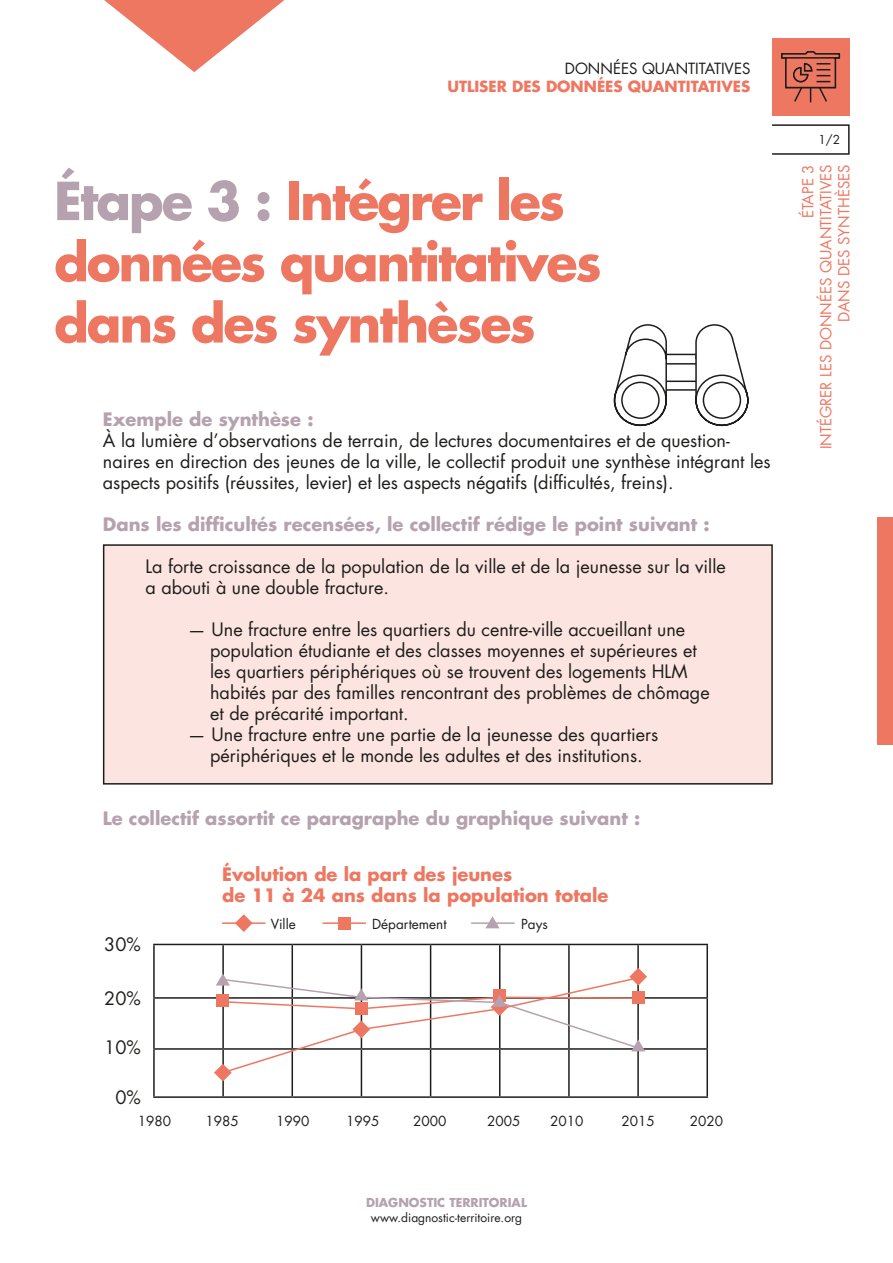
<style>
.page{position:relative;width:893px;height:1263px;background:#fff}
.page>*{position:absolute;margin:0;border:0;box-sizing:border-box;transform-origin:0 0}
.t1{font:700 51px/61.2px "Futura LT";letter-spacing:-.04em;color:#ee7762}
.t2{font:18px/21px "Futura LT";color:#1d1d1b}
.t3{font:700 18px "Futura LT";color:#b6a2ae}
.t4{font:700 18px/21px "Futura LT";color:#ee7762}
.t5{font:15px/18px "Futura LT";color:#ee7762;text-align:right}
.t6{font:700 15px "Futura LT";color:#ee7762}
.t7{font:15px "Futura LT";color:#1d1d1b}
.t8{font:13.5px "Futura LT";color:#1d1d1b}
.t9{font:12px "Futura LT";color:#1d1d1b}
.t10{font:700 12px "Futura LT";color:#b6a2ae}
.s1{color:#b6a2ae}
</style>
<div class="page">
<div style="left:104px;top:545px;width:668px;height:239px;background:#fce4e0"></div>
<div style="left:103px;top:544px;width:670px;height:240px;border:2px solid #1d1d1b"></div>
<svg style="left:104px;top:0;width:180px;height:72px"></svg>
<div style="left:771px;top:124px;width:79px;height:31px;border:2px solid #1d1d1b"></div>
<div style="left:772px;top:38px;width:78px;height:78px;background:#ee7762"></div>
<svg style="left:781px;top:51px;width:60px;height:52px"></svg>
<div style="left:877px;top:518px;width:16px;height:227px;background:#ee7762"></div>
<svg style="left:613px;top:324px;width:136px;height:103px"></svg>
<hr style="left:667px;top:363px;width:29px;height:2px;background:#1d1d1b">
<hr style="left:153px;top:944px;width:70px;height:1px;background:#1d1d1b">
<hr style="left:153px;top:945px;width:2px;height:52px;background:#1d1d1b">
<hr style="left:223px;top:944px;width:69px;height:1px;background:#1d1d1b">
<hr style="left:222px;top:945px;width:2px;height:52px;background:#1d1d1b">
<hr style="left:292px;top:944px;width:69px;height:1px;background:#1d1d1b">
<hr style="left:292px;top:945px;width:1px;height:52px;background:#1d1d1b">
<hr style="left:361px;top:944px;width:70px;height:1px;background:#1d1d1b">
<hr style="left:361px;top:945px;width:1px;height:52px;background:#1d1d1b">
<hr style="left:431px;top:944px;width:69px;height:1px;background:#1d1d1b">
<hr style="left:430px;top:945px;width:1px;height:52px;background:#1d1d1b">
<hr style="left:500px;top:944px;width:69px;height:1px;background:#1d1d1b">
<hr style="left:499px;top:945px;width:1px;height:52px;background:#1d1d1b">
<hr style="left:569px;top:944px;width:69px;height:1px;background:#1d1d1b">
<hr style="left:568px;top:945px;width:2px;height:52px;background:#1d1d1b">
<hr style="left:638px;top:944px;width:70px;height:1px;background:#1d1d1b">
<hr style="left:637px;top:945px;width:2px;height:52px;background:#1d1d1b">
<hr style="left:706px;top:945px;width:2px;height:52px;background:#1d1d1b">
<hr style="left:153px;top:997px;width:70px;height:2px;background:#1d1d1b">
<hr style="left:153px;top:999px;width:2px;height:49px;background:#1d1d1b">
<hr style="left:638px;top:997px;width:70px;height:2px;background:#1d1d1b">
<hr style="left:706px;top:999px;width:2px;height:49px;background:#1d1d1b">
<hr style="left:153px;top:1048px;width:70px;height:2px;background:#1d1d1b">
<hr style="left:153px;top:1050px;width:2px;height:46px;background:#1d1d1b">
<hr style="left:222px;top:1050px;width:2px;height:46px;background:#1d1d1b">
<hr style="left:292px;top:1050px;width:1px;height:46px;background:#1d1d1b">
<hr style="left:361px;top:1050px;width:1px;height:46px;background:#1d1d1b">
<hr style="left:430px;top:1050px;width:1px;height:46px;background:#1d1d1b">
<hr style="left:499px;top:1050px;width:1px;height:46px;background:#1d1d1b">
<hr style="left:568px;top:1050px;width:2px;height:46px;background:#1d1d1b">
<hr style="left:638px;top:1048px;width:70px;height:2px;background:#1d1d1b">
<hr style="left:637px;top:1050px;width:2px;height:46px;background:#1d1d1b">
<hr style="left:706px;top:1050px;width:2px;height:46px;background:#1d1d1b">
<hr style="left:153px;top:1096px;width:70px;height:2px;background:#1d1d1b">
<hr style="left:223px;top:1096px;width:69px;height:2px;background:#1d1d1b">
<hr style="left:292px;top:1096px;width:69px;height:2px;background:#1d1d1b">
<hr style="left:361px;top:1096px;width:70px;height:2px;background:#1d1d1b">
<hr style="left:431px;top:1096px;width:69px;height:2px;background:#1d1d1b">
<hr style="left:500px;top:1096px;width:69px;height:2px;background:#1d1d1b">
<hr style="left:569px;top:1096px;width:69px;height:2px;background:#1d1d1b">
<hr style="left:638px;top:1096px;width:70px;height:2px;background:#1d1d1b">
<svg style="left:236px;top:914px;width:16px;height:18px"></svg>
<div style="left:338px;top:917px;width:12px;height:12px;background:#ee7762"></div>
<svg style="left:485px;top:916px;width:15px;height:12px"></svg>
<hr style="left:222px;top:922px;width:43px;height:2px;background:#ee7762">
<hr style="left:322px;top:922px;width:44px;height:2px;background:#ee7762">
<hr style="left:471px;top:922px;width:43px;height:2px;background:#b6a2ae">
<svg style="left:214px;top:968px;width:433px;height:113px"></svg>
<p class="t7" style="left:565px;top:59px;width:187px">DONNÉES QUANTITATIVES</p>
<p class="t6" style="left:447px;top:76px;width:305px">UTLISER DES DONNÉES QUANTITATIVES</p>
<h1 class="t1" style="left:54px;top:170px;width:549px"><span class="s1">Étape 3 :</span> Intégrer les données quantitatives dans des synthèses</h1>
<p class="t3" style="left:103px;top:407px;width:212px">Exemple de synthèse :</p>
<p class="t2" style="left:103px;top:430px;width:669px">À la lumière d’observations de terrain, de lectures documentaires et de question&shy;naires en direction des jeunes de la ville, le collectif produit une synthèse intégrant les aspects positifs (réussites, levier) et les aspects négatifs (difficultés, freins).</p>
<p class="t3" style="left:103px;top:512px;width:608px">Dans les difficultés recensées, le collectif rédige le point suivant :</p>
<p class="t2" style="left:145px;top:556px;width:582px">La forte croissance de la population de la ville et de la jeunesse sur la ville a abouti à une double fracture.</p>
<p class="t2" style="left:210px;top:619px;width:501px;text-indent:-22px">— Une fracture entre les quartiers du centre-ville accueillant une population étudiante et des classes moyennes et supérieures et les quartiers périphériques où se trouvent des logements HLM habités par des familles rencontrant des problèmes de chômage et de précarité important.</p>
<p class="t2" style="left:188px;top:724px;width:472px;text-align:center">— Une fracture entre une partie de la jeunesse des quartiers périphériques et le monde les adultes et des institutions.</p>
<p class="t3" style="left:103px;top:806px;width:539px">Le collectif assortit ce paragraphe du graphique suivant :</p>
<p class="t4" style="left:222px;top:863px;width:388px">Évolution de la part des jeunes<br>de 11 à 24 ans dans la population totale</p>
<p class="t2" style="left:104px;top:934px;width:38px">30%</p>
<p class="t2" style="left:104px;top:988px;width:38px">20%</p>
<p class="t2" style="left:104px;top:1037px;width:38px">10%</p>
<p class="t2" style="left:115px;top:1087px;width:27px">0%</p>
<p class="t8" style="left:138px;top:1112px;width:35px">1980</p>
<p class="t8" style="left:205px;top:1112px;width:35px">1985</p>
<p class="t8" style="left:271px;top:915px;width:26px">Ville</p>
<p class="t8" style="left:372px;top:915px;width:76px">Département</p>
<p class="t8" style="left:521px;top:915px;width:28px">Pays</p>
<p class="t8" style="left:276px;top:1112px;width:35px">1990</p>
<p class="t8" style="left:346px;top:1112px;width:35px">1995</p>
<p class="t8" style="left:413px;top:1112px;width:35px">2000</p>
<p class="t8" style="left:487px;top:1112px;width:35px">2005</p>
<p class="t8" style="left:550px;top:1112px;width:35px">2010</p>
<p class="t8" style="left:622px;top:1112px;width:35px">2015</p>
<p class="t8" style="left:690px;top:1112px;width:35px">2020</p>
<p class="t9" style="left:818px;top:132px;width:23px">1/2</p>
<p class="t5" style="left:799px;top:449px;width:286px;rotate:-90deg">ÉTAPE 3<br>INTÉGRER LES DONNÉES QUANTITATIVES<br>DANS DES SYNTHÈSES</p>
<p class="t10" style="left:366px;top:1194px;width:162px">DIAGNOSTIC TERRITORIAL</p>
<p class="t9" style="left:371px;top:1209px;width:153px">www.diagnostic-territoire.org</p>
</div>
